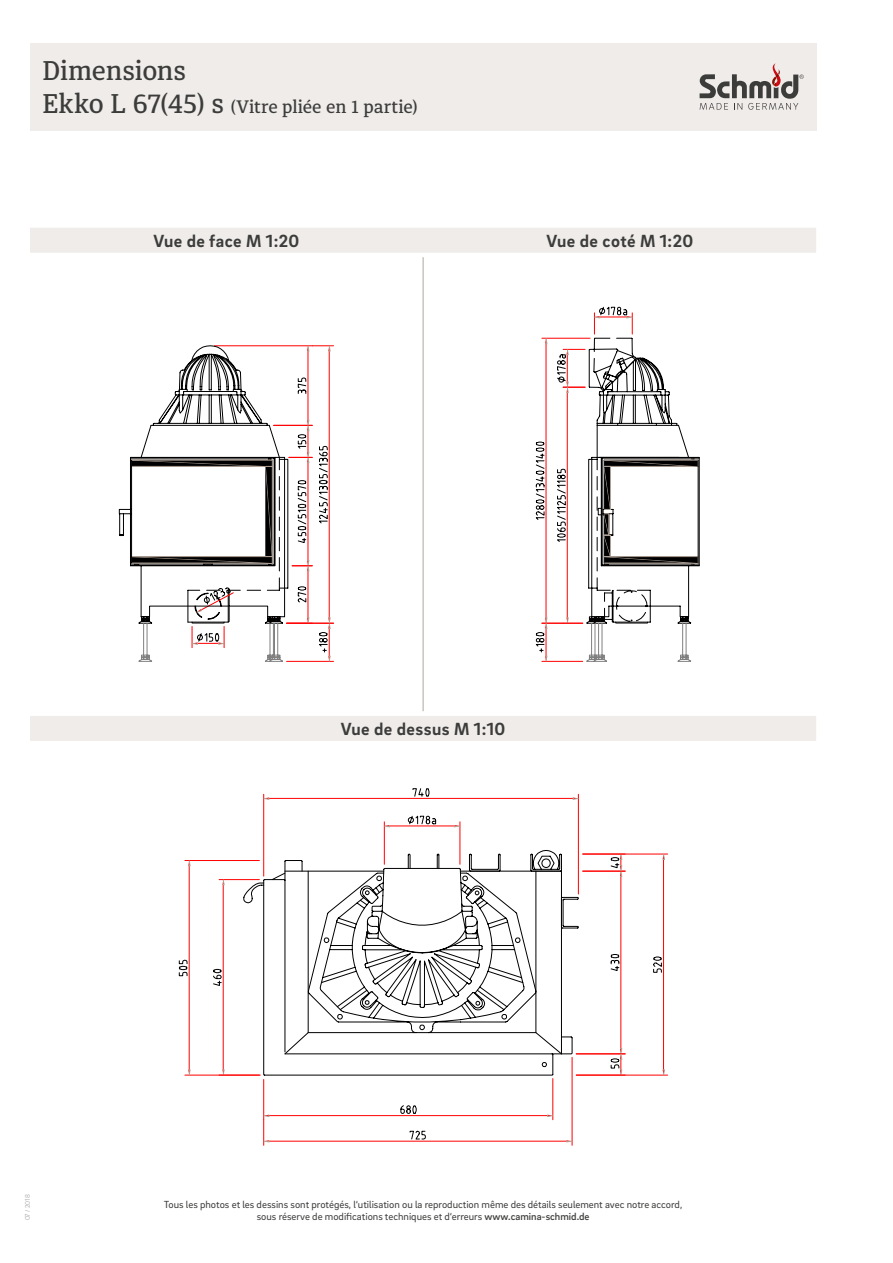
<style>
.page{position:relative;width:893px;height:1263px;background:#fff}
.page>*{position:absolute;margin:0;border:0;box-sizing:border-box;transform-origin:0 0}
.t1{font:500 27px "Diaria Pro";letter-spacing:-.01em;color:#3c3c3b}
.t2{font:700 18px "Brix Sans";letter-spacing:.025em;color:#3c3c3b}
.t3{font:500 18px "Diaria Pro";letter-spacing:-.005em;color:#3c3c3b}
.t4{font:10.5px/12.6px "Brix Sans";color:#3c3c3b;text-align:center}
.t5{font:300 6.75px "Brix Sans";color:#9d9d9c}
.s1{font-size:27px}
.s2{font-weight:500}
</style>
<div class="page">
<div style="left:26px;top:223px;width:795px;height:34px;background:#efecea;border:4px solid #fff"></div>
<hr style="left:423px;top:257px;width:1px;height:454px;background:#b2a499">
<div style="left:26px;top:711px;width:795px;height:34px;background:#efecea;border:4px solid #fff"></div>
<div style="left:30px;top:43px;width:786px;height:87px;background:#efecea"></div>
<svg style="left:700px;top:63px;width:104px;height:47px"></svg>
<svg style="left:118px;top:345px;width:216px;height:317px"></svg>
<svg style="left:535px;top:306px;width:165px;height:356px"></svg>
<hr style="left:223px;top:885px;width:1px;height:185px;background:#f00">
<hr style="left:219px;top:879px;width:40px;height:1px;background:#f00">
<svg style="left:222px;top:879px;width:3px;height:6px"></svg>
<svg style="left:222px;top:1069px;width:3px;height:6px"></svg>
<svg style="left:213px;top:969px;width:9px;height:17px"></svg>
<hr style="left:269px;top:1115px;width:279px;height:1px;background:#f00">
<hr style="left:269px;top:1141px;width:298px;height:1px;background:#f00">
<hr style="left:572px;top:1057px;width:1px;height:88px;background:#f00">
<svg style="left:263px;top:1114px;width:7px;height:31px"></svg>
<svg style="left:566px;top:1139px;width:7px;height:4px"></svg>
<svg style="left:284px;top:1067px;width:270px;height:73px"></svg>
<hr style="left:269px;top:798px;width:304px;height:1px;background:#f00">
<hr style="left:578px;top:794px;width:1px;height:100px;background:#f00">
<svg style="left:572px;top:797px;width:7px;height:3px"></svg>
<hr style="left:189px;top:866px;width:1px;height:204px;background:#f00">
<hr style="left:185px;top:860px;width:74px;height:1px;background:#f00">
<hr style="left:185px;top:1075px;width:75px;height:1px;background:#f00">
<svg style="left:188px;top:1069px;width:3px;height:7px"></svg>
<svg style="left:188px;top:860px;width:3px;height:6px"></svg>
<svg style="left:178px;top:959px;width:10px;height:17px"></svg>
<svg style="left:610px;top:1067px;width:13px;height:8px"></svg>
<hr style="left:663px;top:859px;width:1px;height:211px;background:#f00">
<hr style="left:576px;top:1075px;width:92px;height:1px;background:#f00">
<hr style="left:583px;top:854px;width:85px;height:1px;background:#f00">
<svg style="left:662px;top:853px;width:3px;height:7px"></svg>
<svg style="left:662px;top:1069px;width:3px;height:7px"></svg>
<svg style="left:243px;top:850px;width:419px;height:217px"></svg>
<svg style="left:263px;top:788px;width:204px;height:92px"></svg>
<h1 class="t1" style="left:43px;top:55px;width:145px">Dimensions</h1>
<h2 class="t3" style="left:43px;top:96px;width:377px"><span class="s1">Ekko L 67(45) s</span> (Vitre pliée en 1 partie)</h2>
<h2 class="t2" style="left:153px;top:229px;width:148px">Vue de face M 1:20</h2>
<h2 class="t2" style="left:547px;top:229px;width:148px">Vue de coté M 1:20</h2>
<h2 class="t2" style="left:341px;top:717px;width:166px">Vue de dessus M 1:10</h2>
<p class="t5" style="left:23px;top:1220px;width:28px;rotate:-90deg">07 / 2018</p>
<p class="t4" style="left:164px;top:1197px;width:520px">Tous les photos et les dessins sont protégés, l‘utilisation ou la reproduction même des détails seulement avec notre accord, sous réserve de modifications techniques et d‘erreurs <span class="s2">www.camina-schmid.de</span></p>
</div>
